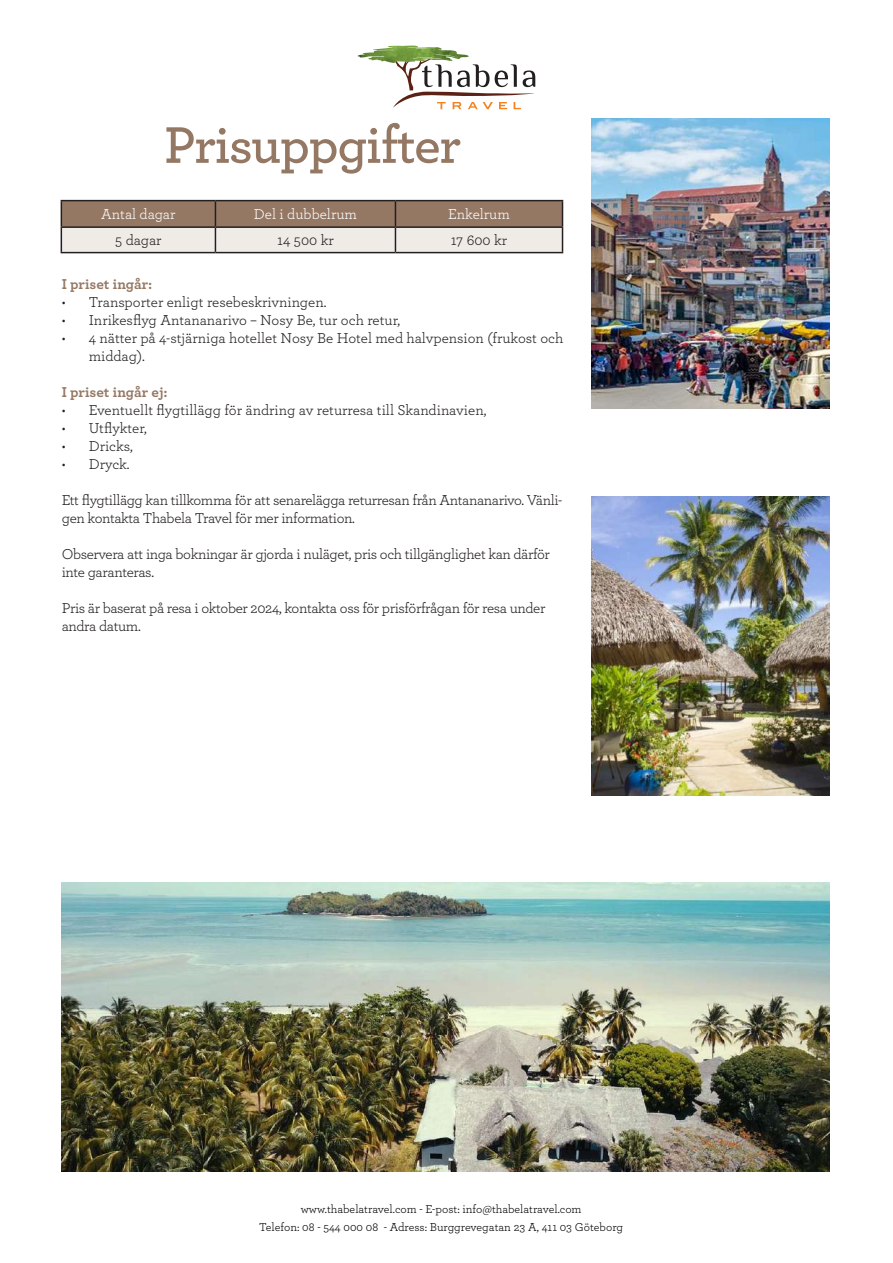
<style>
.page{position:relative;width:893px;height:1263px;background:#fff}
.page>*{position:absolute;margin:0;border:0;box-sizing:border-box;transform-origin:0 0}
.t1{font:600 54px "Archer Pro";letter-spacing:-.025em;color:#957864}
.t2{font:15px/18px "Archer Pro";letter-spacing:-.025em;color:#231f20}
.t3{font:15px/18px "Archer Pro";color:#231f20}
.t4{font:15px "Archer Pro";color:#fff}
.t5{font:700 15px "Archer Pro";color:#957864}
.t6{font:12px/18px "Archer Pro";color:#000;text-align:center}
</style>
<div class="page">
<hr style="left:61px;top:200px;width:154px;height:1px;background:#231f20">
<hr style="left:215px;top:200px;width:180px;height:1px;background:#231f20">
<hr style="left:395px;top:200px;width:168px;height:1px;background:#231f20">
<svg style="left:61px;top:201px;width:502px;height:51px;background:#b8a99d"></svg>
<hr style="left:61px;top:252px;width:154px;height:1px;background:#231f20">
<hr style="left:215px;top:252px;width:180px;height:1px;background:#231f20">
<hr style="left:395px;top:252px;width:168px;height:1px;background:#231f20">
<img style="left:61px;top:882px;width:768px;height:289px">
<img style="left:591px;top:497px;width:238px;height:298px">
<img style="left:591px;top:119px;width:238px;height:289px">
<img style="left:357px;top:46px;width:61px;height:12px">
<svg style="left:365px;top:47px;width:170px;height:62px"></svg>
<h1 class="t1" style="left:164px;top:104px;width:298px">Prisuppgifter</h1>
<p class="t4" style="left:101px;top:203px;width:76px">Antal dagar</p>
<p class="t4" style="left:254px;top:203px;width:105px">Del i dubbelrum</p>
<p class="t4" style="left:448px;top:203px;width:63px">Enkelrum</p>
<p class="t2" style="left:115px;top:230px;width:48px">5 dagar</p>
<p class="t2" style="left:277px;top:230px;width:58px">14 500 kr</p>
<p class="t2" style="left:451px;top:230px;width:58px">17 600 kr</p>
<p class="t5" style="left:62px;top:272px;width:92px">I priset ingår:</p>
<p class="t3" style="left:62px;top:293px;width:266px">• Transporter enligt resebeskrivningen.</p>
<p class="t3" style="left:62px;top:311px;width:340px">• Inrikesflyg Antananarivo – Nosy Be, tur och retur,</p>
<p class="t3" style="left:89px;top:329px;width:476px;text-indent:-27px">• 4 nätter på 4-stjärniga hotellet Nosy Be Hotel med halvpension (frukost och middag).</p>
<p class="t5" style="left:62px;top:380px;width:107px">I priset ingår ej:</p>
<p class="t3" style="left:62px;top:401px;width:426px">• Eventuellt flygtillägg för ändring av returresa till Skandinavien,</p>
<p class="t3" style="left:62px;top:419px;width:87px">• Utflykter,</p>
<p class="t2" style="left:62px;top:437px;width:73px">• Dricks,</p>
<p class="t2" style="left:62px;top:455px;width:69px">• Dryck.</p>
<p class="t2" style="left:62px;top:491px;width:502px">Ett flygtillägg kan tillkomma för att senarelägga returresan från Antananarivo. Vänli&shy;gen kontakta Thabela Travel för mer information.</p>
<p class="t2" style="left:62px;top:545px;width:490px">Observera att inga bokningar är gjorda i nuläget, pris och tillgänglighet kan därför inte garanteras.</p>
<p class="t2" style="left:62px;top:599px;width:485px">Pris är baserat på resa i oktober 2024, kontakta oss för prisförfrågan för resa under andra datum.</p>
<p class="t6" style="left:259px;top:1200px;width:366px">www.thabelatravel.com - E-post: info@thabelatravel.com<br>Telefon: 08 - 544 000 08 - Adress: Burggrevegatan 23 A, 411 03 Göteborg</p>
</div>
